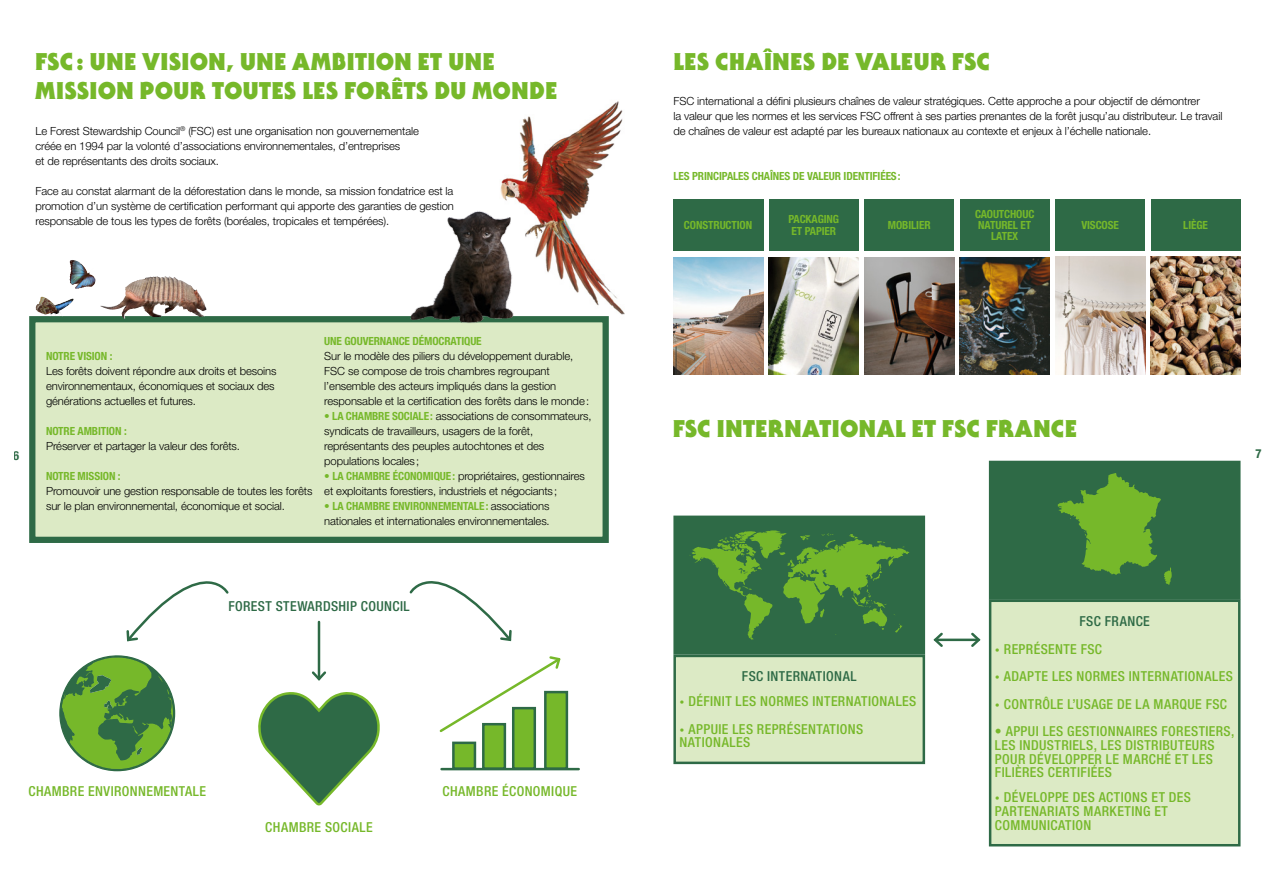
<style>
.page{position:relative;width:1276px;height:886px;background:#fff}
.page>*{position:absolute;margin:0;border:0;box-sizing:border-box;transform-origin:0 0}
.t1{font:900 23.75px/28.5px "Serif Gothic Std";letter-spacing:.02em;color:#76b82a}
.t2{font:500 condensed 13.75px/13.8px "Helvetica Neue LT Std";letter-spacing:.03em;color:#76b82a}
.t3{font:500 condensed 13.75px "Helvetica Neue LT Std";letter-spacing:.03em;color:#2e6a46}
.t4{font:700 condensed 12.5px "Helvetica Neue LT Std";color:#2e6a46}
.t5{font:300 11.25px/15px "Helvetica Neue LT Std";letter-spacing:-.01em;color:#000}
.t6{font:700 condensed 11.25px/11.2px "Helvetica Neue LT Std";letter-spacing:-.01em;color:#76b82a}
.s1{font-weight:700;font-stretch:condensed;color:#76b82a}
.s2{font-family:"Brandon Grotesque";font-stretch:normal}
</style>
<div class="page">
<img style="left:500px;top:101px;width:125px;height:214px">
<svg style="left:29px;top:313px;width:583px;height:230px;background:#d0e1bc"></svg>
<div style="left:673px;top:199px;width:90px;height:52px;background:#2e6a46"></div>
<div style="left:769px;top:199px;width:89px;height:52px;background:#2e6a46"></div>
<div style="left:864px;top:199px;width:90px;height:52px;background:#2e6a46"></div>
<div style="left:959px;top:199px;width:90px;height:52px;background:#2e6a46"></div>
<div style="left:1055px;top:199px;width:90px;height:52px;background:#2e6a46"></div>
<div style="left:1150px;top:199px;width:90px;height:52px;background:#2e6a46"></div>
<img style="left:673px;top:258px;width:90px;height:117px">
<img style="left:769px;top:258px;width:90px;height:117px">
<img style="left:864px;top:258px;width:90px;height:117px">
<img style="left:959px;top:258px;width:90px;height:117px">
<img style="left:1055px;top:256px;width:90px;height:119px">
<img style="left:1150px;top:256px;width:90px;height:119px">
<img style="left:35px;top:297px;width:39px;height:20px">
<img style="left:69px;top:260px;width:12px;height:29px">
<img style="left:124px;top:276px;width:41px;height:23px">
<svg style="left:59px;top:655px;width:117px;height:117px"></svg>
<svg style="left:258px;top:692px;width:122px;height:114px"></svg>
<hr style="left:441px;top:768px;width:138px;height:2px;background:#2e6a46">
<svg style="left:439px;top:656px;width:130px;height:115px"></svg>
<svg style="left:126px;top:581px;width:103px;height:61px"></svg>
<svg style="left:409px;top:581px;width:103px;height:61px"></svg>
<hr style="left:318px;top:622px;width:2px;height:57px;background:#2e6a46">
<svg style="left:311px;top:669px;width:16px;height:12px"></svg>
<hr style="left:935px;top:638px;width:43px;height:3px;background:#2e6a46">
<svg style="left:969px;top:632px;width:12px;height:15px"></svg>
<img style="left:396px;top:190px;width:139px;height:140px">
<svg style="left:673px;top:515px;width:272px;height:250px;background:#89af83"></svg>
<div style="left:988px;top:601px;width:253px;height:246px;background:#dceac5"></div>
<svg style="left:988px;top:460px;width:253px;height:141px;background:#3c7843"></svg>
<h1 class="t1" style="left:35px;top:47px;width:523px">FSC : UNE VISION, UNE AMBITION ET UNE<br>MISSION POUR TOUTES LES FORÊTS DU MONDE</h1>
<h1 class="t1" style="left:673px;top:47px;width:318px">LES CHAÎNES DE VALEUR FSC</h1>
<p class="t5" style="left:35px;top:123px;width:385px">Le Forest Stewardship Council<sup>®</sup> (FSC) est une organisation non gouvernementale créée en 1994 par la volonté d’associations environnementales, d’entreprises<br>et de représentants des droits sociaux.</p>
<p class="t5" style="left:35px;top:183px;width:420px;text-align:justify">Face au constat alarmant de la déforestation dans le monde, sa mission fondatrice est la promotion d’un système de certification performant qui apporte des garanties de gestion responsable de tous les types de forêts (boréales, tropicales et tempérées).</p>
<p class="t5" style="left:673px;top:93px;width:550px">FSC international a défini plusieurs chaînes de valeur stratégiques. Cette approche a pour objectif de démontrer<br>la valeur que les normes et les services FSC offrent à ses parties prenantes de la forêt jusqu’au distributeur. Le travail de chaînes de valeur est adapté par les bureaux nationaux au contexte et enjeux à l’échelle nationale.</p>
<p class="t6" style="left:673px;top:170px;width:229px">LES PRINCIPALES CHAÎNES DE VALEUR IDENTIFIÉES:</p>
<p class="t6" style="left:684px;top:219px;width:70px">CONSTRUCTION</p>
<p class="t6" style="left:788px;top:214px;width:52px">PACKAGING<br>ET PAPIER</p>
<p class="t6" style="left:888px;top:219px;width:44px">MOBILIER</p>
<p class="t6" style="left:975px;top:208px;width:61px;text-align:center">CAOUTCHOUC<br>NATUREL ET<br>LATEX</p>
<p class="t6" style="left:1081px;top:219px;width:39px">VISCOSE</p>
<p class="t6" style="left:1183px;top:219px;width:26px">LIÈGE</p>
<p class="t6" style="left:324px;top:335px;width:159px">UNE GOUVERNANCE DÉMOCRATIQUE</p>
<p class="t5" style="left:324px;top:348px;width:266px">Sur le modèle des piliers du développement durable, FSC se compose de trois chambres regroupant l’ensemble des acteurs impliqués dans la gestion responsable et la certification des forêts dans le monde:</p>
<p class="t5" style="left:324px;top:408px;width:269px"><span class="s1">• LA CHAMBRE SOCIALE:</span> associations de consommateurs, syndicats de travailleurs, usagers de la forêt, représentants des peuples autochtones et des populations locales;</p>
<p class="t5" style="left:324px;top:468px;width:262px"><span class="s1">• LA CHAMBRE ÉCONOMIQUE:</span> propriétaires, gestionnaires et exploitants forestiers, industriels et négociants;</p>
<p class="t5" style="left:324px;top:498px;width:227px"><span class="s1">• LA CHAMBRE ENVIRONNEMENTALE:</span> associations nationales et internationales environnementales.</p>
<p class="t6" style="left:46px;top:350px;width:68px">NOTRE VISION :</p>
<p class="t5" style="left:46px;top:363px;width:232px">Les forêts doivent répondre aux droits et besoins environnementaux, économiques et sociaux des générations actuelles et futures.</p>
<p class="t6" style="left:46px;top:425px;width:82px">NOTRE AMBITION :</p>
<p class="t5" style="left:46px;top:438px;width:195px">Préserver et partager la valeur des forêts.</p>
<p class="t6" style="left:46px;top:470px;width:76px">NOTRE MISSION :</p>
<p class="t5" style="left:46px;top:483px;width:268px">Promouvoir une gestion responsable de toutes les forêts sur le plan environnemental, économique et social.</p>
<h1 class="t1" style="left:673px;top:414px;width:405px">FSC INTERNATIONAL ET FSC FRANCE</h1>
<p class="t4" style="left:14px;top:448px;width:8px">6</p>
<p class="t4" style="left:1255px;top:446px;width:7px">7</p>
<p class="t3" style="left:228px;top:598px;width:183px">FOREST STEWARDSHIP COUNCIL</p>
<p class="t2" style="left:28px;top:784px;width:179px">CHAMBRE ENVIRONNEMENTALE</p>
<p class="t2" style="left:265px;top:820px;width:109px">CHAMBRE SOCIALE</p>
<p class="t2" style="left:442px;top:784px;width:136px">CHAMBRE ÉCONOMIQUE</p>
<p class="t3" style="left:742px;top:668px;width:116px">FSC INTERNATIONAL</p>
<p class="t2" style="left:679px;top:694px;width:238px"><span class="s2">•</span> DÉFINIT LES NORMES INTERNATIONALES</p>
<p class="t2" style="left:679px;top:722px;width:185px"><span class="s2">•</span> APPUIE LES REPRÉSENTATIONS<br>NATIONALES</p>
<p class="t3" style="left:1079px;top:613px;width:72px">FSC FRANCE</p>
<p class="t2" style="left:995px;top:641px;width:109px"><span class="s2">•</span> REPRÉSENTE FSC</p>
<p class="t2" style="left:995px;top:669px;width:239px"><span class="s2">•</span> ADAPTE LES NORMES INTERNATIONALES</p>
<p class="t2" style="left:995px;top:696px;width:234px"><span class="s2">•</span> CONTRÔLE L’USAGE DE LA MARQUE FSC</p>
<p class="t2" style="left:995px;top:724px;width:241px">• APPUI LES GESTIONNAIRES FORESTIERS,<br>LES INDUSTRIELS, LES DISTRIBUTEURS<br>POUR DÉVELOPPER LE MARCHÉ ET LES<br>FILIÈRES CERTIFIÉES</p>
<p class="t2" style="left:995px;top:790px;width:198px"><span class="s2">•</span> DÉVELOPPE DES ACTIONS ET DES<br>PARTENARIATS MARKETING ET<br>COMMUNICATION</p>
</div>
